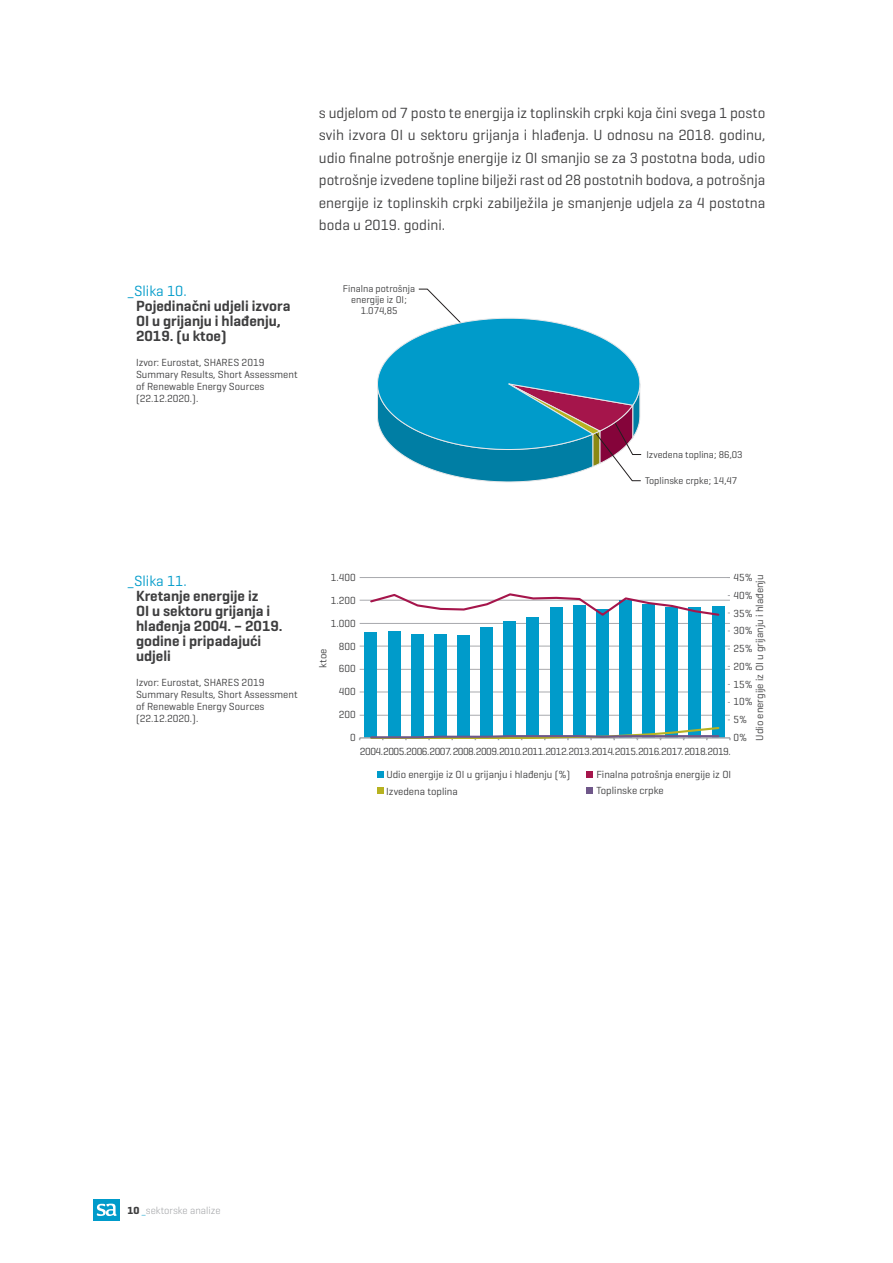
<style>
.page{position:relative;width:893px;height:1263px;background:#fff}
.page>*{position:absolute;margin:0;border:0;box-sizing:border-box;transform-origin:0 0}
.t1{font:15px/22.5px "Geogrotesque";color:#3e3e3f;text-align:justify}
.t2{font:600 15px/15px "Geogrotesque";color:#3e3e3f}
.t3{font:15px "Geogrotesque";color:#009bca}
.t4{font:10.5px/12px "Geogrotesque";color:#3e3e3f}
.t5{font:10.5px "Geogrotesque";letter-spacing:-.045em;color:#3e3e3f}
.t6{font:300 10.5px "Geogrotesque";color:#9d9fa2}
.t7{font:10.35px "Geogrotesque";color:#3e3e3f}
.t8{font:9.9px/11.1px "Geogrotesque";color:#3e3e3f;text-align:center}
.s1{font-weight:700;color:#3e3e3f}
.s2{color:#009bca}
</style>
<div class="page">
<div style="left:94px;top:1199px;width:26px;height:21px;background:#009bca"></div>
<svg style="left:97px;top:1203px;width:20px;height:13px"></svg>
<svg style="left:377px;top:289px;width:265px;height:194px"></svg>
<svg style="left:377px;top:788px;width:6px;height:6px"></svg>
<div style="left:587px;top:787px;width:6px;height:7px;background:#6f5789"></div>
<div style="left:377px;top:771px;width:6px;height:7px;background:#009bca"></div>
<div style="left:587px;top:771px;width:6px;height:7px;background:#a5154b"></div>
<hr style="left:360px;top:715px;width:370px;height:1px;background:#a8a9ad">
<hr style="left:360px;top:692px;width:370px;height:1px;background:#a8a9ad">
<hr style="left:360px;top:669px;width:370px;height:1px;background:#a8a9ad">
<hr style="left:360px;top:646px;width:370px;height:1px;background:#a8a9ad">
<hr style="left:360px;top:623px;width:370px;height:1px;background:#a8a9ad">
<hr style="left:360px;top:600px;width:370px;height:1px;background:#a8a9ad">
<div style="left:365px;top:633px;width:12px;height:105px;background:#009bca"></div>
<div style="left:388px;top:631px;width:12px;height:107px;background:#009bca"></div>
<div style="left:411px;top:634px;width:13px;height:104px;background:#009bca"></div>
<div style="left:434px;top:634px;width:13px;height:104px;background:#009bca"></div>
<div style="left:457px;top:636px;width:13px;height:102px;background:#009bca"></div>
<div style="left:480px;top:627px;width:13px;height:111px;background:#009bca"></div>
<div style="left:503px;top:621px;width:13px;height:117px;background:#009bca"></div>
<div style="left:527px;top:618px;width:12px;height:120px;background:#009bca"></div>
<div style="left:550px;top:608px;width:12px;height:130px;background:#009bca"></div>
<div style="left:573px;top:605px;width:13px;height:133px;background:#009bca"></div>
<div style="left:596px;top:609px;width:13px;height:129px;background:#009bca"></div>
<div style="left:619px;top:601px;width:13px;height:137px;background:#009bca"></div>
<div style="left:642px;top:604px;width:13px;height:134px;background:#009bca"></div>
<div style="left:665px;top:608px;width:13px;height:130px;background:#009bca"></div>
<div style="left:689px;top:608px;width:12px;height:130px;background:#009bca"></div>
<div style="left:712px;top:607px;width:12px;height:131px;background:#009bca"></div>
<hr style="left:360px;top:737px;width:370px;height:2px;background:#a8a9ad">
<svg style="left:369px;top:593px;width:352px;height:24px"></svg>
<svg style="left:369px;top:726px;width:352px;height:14px"></svg>
<hr style="left:360px;top:577px;width:370px;height:1px;background:#a8a9ad">
<h1 class="t3" style="left:128px;top:282px;width:61px">_Slika 10.</h1>
<h1 class="t2" style="left:136px;top:298px;width:156px">Pojedinačni udjeli izvora<br>OI u grijanju i hlađenju,<br>2019. (u ktoe)</h1>
<p class="t4" style="left:136px;top:356px;width:163px">Izvor: Eurostat, SHARES 2019<br>Summary Results, Short Assessment of Renewable Energy Sources (22.12.2020.).</p>
<p class="t1" style="left:319px;top:101px;width:448px">s udjelom od 7 posto te energija iz toplinskih crpki koja čini svega 1 posto svih izvora OI u sektoru grijanja i hlađenja. U odnosu na 2018. godinu, udio finalne potrošnje energije iz OI smanjio se za 3 postotna boda, udio potrošnje izvedene topline bilježi rast od 28 postotnih bodova, a potrošnja energije iz toplinskih crpki zabilježila je smanjenje udjela za 4 postotna boda u 2019. godini.</p>
<p class="t8" style="left:343px;top:284px;width:74px">Finalna potrošnja energije iz OI;<br>1.074,85</p>
<p class="t8" style="left:646px;top:450px;width:98px">Izvedena toplina; 86,03</p>
<p class="t8" style="left:645px;top:476px;width:94px">Toplinske crpke; 14,47</p>
<h1 class="t3" style="left:128px;top:572px;width:61px">_Slika 11.</h1>
<h1 class="t2" style="left:136px;top:588px;width:148px">Kretanje energije iz<br>OI u sektoru grijanja i hlađenja 2004. – 2019. godine i pripadajući udjeli</h1>
<p class="t4" style="left:136px;top:676px;width:163px">Izvor: Eurostat, SHARES 2019<br>Summary Results, Short Assessment of Renewable Energy Sources (22.12.2020.).</p>
<p class="t4" style="left:331px;top:573px;width:26px">1.400</p>
<p class="t4" style="left:331px;top:596px;width:26px">1.200</p>
<p class="t4" style="left:331px;top:618px;width:26px">1.000</p>
<p class="t7" style="left:319px;top:667px;width:20px;rotate:-90deg">ktoe</p>
<p class="t4" style="left:339px;top:641px;width:18px">800</p>
<p class="t4" style="left:339px;top:664px;width:18px">600</p>
<p class="t4" style="left:339px;top:686px;width:18px">400</p>
<p class="t4" style="left:339px;top:709px;width:18px">200</p>
<p class="t4" style="left:350px;top:732px;width:7px">0</p>
<p class="t4" style="left:734px;top:573px;width:21px">45%</p>
<p class="t4" style="left:755px;top:741px;width:167px;rotate:-90deg">Udio energije iz OI u grijanju i hlađenju</p>
<p class="t4" style="left:734px;top:590px;width:21px">40%</p>
<p class="t4" style="left:734px;top:608px;width:21px">35%</p>
<p class="t4" style="left:734px;top:626px;width:21px">30%</p>
<p class="t4" style="left:734px;top:644px;width:21px">25%</p>
<p class="t4" style="left:734px;top:661px;width:21px">20%</p>
<p class="t4" style="left:734px;top:679px;width:21px">15%</p>
<p class="t4" style="left:734px;top:697px;width:21px">10%</p>
<p class="t4" style="left:734px;top:715px;width:15px">5%</p>
<p class="t4" style="left:734px;top:732px;width:15px">0%</p>
<p class="t5" style="left:360px;top:747px;width:372px">2004.2005.2006.2007.2008.2009.2010.2011.2012.2013.2014.2015.2016.2017.2018.2019.</p>
<p class="t4" style="left:386px;top:770px;width:185px">Udio energije iz OI u grijanju i hlađenju (%)</p>
<p class="t4" style="left:596px;top:770px;width:136px">Finalna potrošnja energije iz OI</p>
<p class="t4" style="left:386px;top:786px;width:73px">Izvedena toplina</p>
<p class="t4" style="left:596px;top:786px;width:69px">Toplinske crpke</p>
<p class="t6" style="left:128px;top:1204px;width:95px"><span class="s1">10</span> <span class="s2">_</span>sektorske analize</p>
</div>
